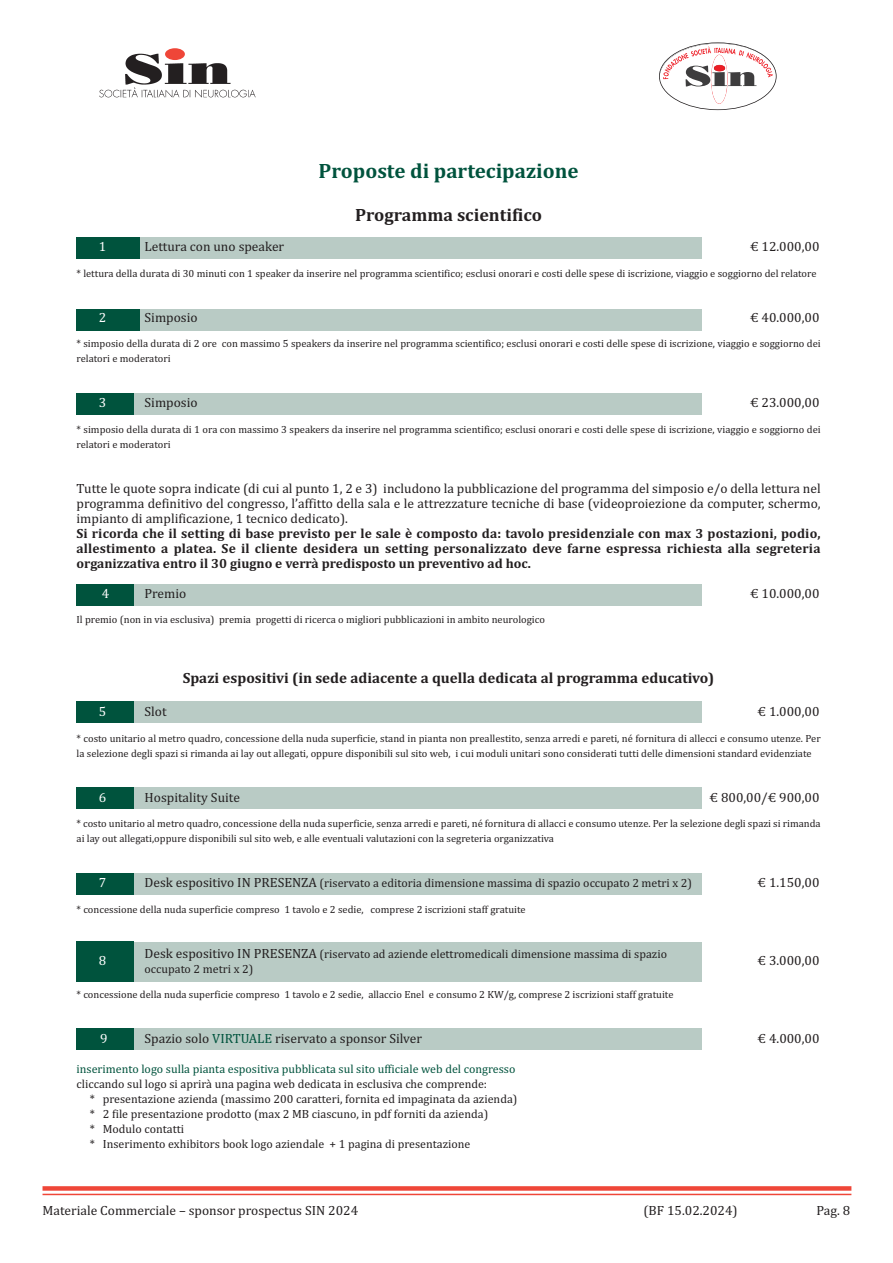
<style>
.page{position:relative;width:893px;height:1263px;background:#fff}
.page>*{position:absolute;margin:0;border:0;box-sizing:border-box;transform-origin:0 0}
.t1{font:700 21px "Cambria";color:#00533d}
.t2{font:700 18px "Cambria";color:#231f20}
.t3{font:700 15px "Cambria";color:#231f20}
.t4{font:13.5px/15px "Cambria";color:#231f20;text-align:justify}
.t5{font:700 13.5px/15px "Cambria";color:#231f20;text-align:justify}
.t6{font:13.5px "Cambria";color:#fff}
.t7{font:12px/15px "Cambria";color:#231f20}
.t8{font:12px "Cambria";color:#00533d}
.t9{font:10.5px/15px "Cambria";color:#231f20}
.s1{font-size:13.5px}
.s2{color:#00533d}
</style>
<div class="page">
<div style="left:77px;top:1028px;width:625px;height:22px;background:#b9cbc5"></div>
<div style="left:77px;top:1028px;width:57px;height:22px;background:#00533d"></div>
<div style="left:77px;top:942px;width:625px;height:39px;background:#b9cbc5"></div>
<div style="left:77px;top:942px;width:57px;height:40px;background:#00533d"></div>
<div style="left:77px;top:873px;width:625px;height:22px;background:#b9cbc5"></div>
<div style="left:77px;top:873px;width:57px;height:22px;background:#00533d"></div>
<div style="left:77px;top:787px;width:625px;height:22px;background:#b9cbc5"></div>
<div style="left:77px;top:787px;width:57px;height:22px;background:#00533d"></div>
<div style="left:77px;top:701px;width:625px;height:22px;background:#b9cbc5"></div>
<div style="left:77px;top:701px;width:57px;height:22px;background:#00533d"></div>
<div style="left:77px;top:584px;width:625px;height:22px;background:#b9cbc5"></div>
<div style="left:77px;top:584px;width:57px;height:22px;background:#00533d"></div>
<div style="left:77px;top:393px;width:625px;height:22px;background:#b9cbc5"></div>
<div style="left:77px;top:393px;width:57px;height:22px;background:#00533d"></div>
<div style="left:77px;top:309px;width:625px;height:21px;background:#b9cbc5"></div>
<div style="left:77px;top:309px;width:63px;height:21px;background:#00533d"></div>
<div style="left:77px;top:237px;width:625px;height:21px;background:#b9cbc5"></div>
<div style="left:77px;top:237px;width:63px;height:21px;background:#00533d"></div>
<img style="left:99px;top:53px;width:157px;height:45px">
<div style="left:165px;top:48px;width:20px;height:12px;background:#ef4638;border-radius:50%"></div>
<svg style="left:660px;top:43px;width:114px;height:66px"></svg>
<div style="left:659px;top:42px;width:118px;height:68px;border:2px solid #231f20;border-radius:50%"></div>
<div style="left:43px;top:1186px;width:808px;height:5px;background:#ef4638"></div>
<hr style="left:43px;top:1194px;width:808px;height:1px;background:#ef4638">
<h1 class="t1" style="left:319px;top:163px;width:261px">Proposte di partecipazione</h1>
<h2 class="t2" style="left:355px;top:209px;width:189px">Programma scientifico</h2>
<p class="t6" style="left:99px;top:242px;width:9px">1</p>
<p class="t4" style="left:145px;top:240px;width:141px">Lettura con uno speaker</p>
<p class="t4" style="left:750px;top:240px;width:71px">€ 12.000,00</p>
<p class="t9" style="left:77px;top:267px;width:741px">* lettura della durata di 30 minuti con 1 speaker da inserire nel programma scientifico; esclusi onorari e costi delle spese di iscrizione, viaggio e soggiorno del relatore</p>
<p class="t6" style="left:99px;top:312px;width:9px">2</p>
<p class="t4" style="left:145px;top:311px;width:55px">Simposio</p>
<p class="t4" style="left:750px;top:311px;width:71px">€ 40.000,00</p>
<p class="t9" style="left:77px;top:337px;width:746px">* simposio della durata di 2 ore con massimo 5 speakers da inserire nel programma scientifico; esclusi onorari e costi delle spese di iscrizione, viaggio e soggiorno dei relatori e moderatori</p>
<p class="t6" style="left:99px;top:398px;width:9px">3</p>
<p class="t4" style="left:145px;top:396px;width:55px">Simposio</p>
<p class="t4" style="left:750px;top:396px;width:71px">€ 23.000,00</p>
<p class="t9" style="left:77px;top:423px;width:746px">* simposio della durata di 1 ora con massimo 3 speakers da inserire nel programma scientifico; esclusi onorari e costi delle spese di iscrizione, viaggio e soggiorno dei relatori e moderatori</p>
<p class="t4" style="left:77px;top:482px;width:746px">Tutte le quote sopra indicate (di cui al punto 1, 2 e 3) includono la pubblicazione del programma del simposio e/o della lettura nel programma definitivo del congresso, l’affitto della sala e le attrezzature tecniche di base (videoproiezione da computer, schermo, impianto di amplificazione, 1 tecnico dedicato).</p>
<p class="t5" style="left:77px;top:527px;width:745px">Si ricorda che il setting di base previsto per le sale è composto da: tavolo presidenziale con max 3 postazioni, podio, allestimento a platea. Se il cliente desidera un setting personalizzato deve farne espressa richiesta alla segreteria organizzativa entro il 30 giugno e verrà predisposto un preventivo ad hoc.</p>
<p class="t6" style="left:102px;top:588px;width:9px">4</p>
<p class="t4" style="left:145px;top:587px;width:43px">Premio</p>
<p class="t4" style="left:750px;top:587px;width:71px">€ 10.000,00</p>
<p class="t9" style="left:77px;top:613px;width:470px">Il premio (non in via esclusiva) premia progetti di ricerca o migliori pubblicazioni in ambito neurologico</p>
<h3 class="t3" style="left:183px;top:673px;width:533px">Spazi espositivi (in sede adiacente a quella dedicata al programma educativo)</h3>
<p class="t6" style="left:99px;top:707px;width:9px">5</p>
<p class="t4" style="left:145px;top:705px;width:24px">Slot</p>
<p class="t4" style="left:758px;top:705px;width:63px">€ 1.000,00</p>
<p class="t9" style="left:77px;top:732px;width:746px">* costo unitario al metro quadro, concessione della nuda superficie, stand in pianta non preallestito, senza arredi e pareti, né fornitura di allecci e consumo utenze. Per la selezione degli spazi si rimanda ai lay out allegati, oppure disponibili sul sito web, i cui moduli unitari sono considerati tutti delle dimensioni standard evidenziate</p>
<p class="t6" style="left:99px;top:792px;width:9px">6</p>
<p class="t4" style="left:145px;top:791px;width:97px">Hospitality Suite</p>
<p class="t4" style="left:710px;top:791px;width:111px">€ 800,00/€ 900,00</p>
<p class="t9" style="left:77px;top:817px;width:746px">* costo unitario al metro quadro, concessione della nuda superficie, senza arredi e pareti, né fornitura di allacci e consumo utenze. Per la selezione degli spazi si rimanda ai lay out allegati,oppure disponibili sul sito web, e alle eventuali valutazioni con la segreteria organizzativa</p>
<p class="t6" style="left:99px;top:878px;width:9px">7</p>
<p class="t7" style="left:145px;top:877px;width:549px"><span class="s1">Desk espositivo IN PRESENZA</span> (riservato a editoria dimensione massima di spazio occupato 2 metri x 2)</p>
<p class="t4" style="left:758px;top:876px;width:63px">€ 1.150,00</p>
<p class="t9" style="left:77px;top:903px;width:451px">* concessione della nuda superficie compreso 1 tavolo e 2 sedie, comprese 2 iscrizioni staff gratuite</p>
<p class="t7" style="left:145px;top:947px;width:524px"><span class="s1">Desk espositivo IN PRESENZA</span> (riservato ad aziende elettromedicali dimensione massima di spazio</p>
<p class="t6" style="left:99px;top:956px;width:9px">8</p>
<p class="t4" style="left:758px;top:954px;width:63px">€ 3.000,00</p>
<p class="t7" style="left:145px;top:962px;width:110px">occupato 2 metri x 2)</p>
<p class="t9" style="left:77px;top:988px;width:598px">* concessione della nuda superficie compreso 1 tavolo e 2 sedie, allaccio Enel e consumo 2 KW/g, comprese 2 iscrizioni staff gratuite</p>
<p class="t6" style="left:100px;top:1034px;width:9px">9</p>
<p class="t4" style="left:145px;top:1032px;width:279px">Spazio solo <span class="s2">VIRTUALE</span> riservato a sponsor Silver</p>
<p class="t4" style="left:758px;top:1032px;width:63px">€ 4.000,00</p>
<p class="t8" style="left:77px;top:1065px;width:440px">inserimento logo sulla pianta espositiva pubblicata sul sito ufficiale web del congresso</p>
<p class="t7" style="left:90px;top:1078px;width:429px;text-indent:-13px">cliccando sul logo si aprirà una pagina web dedicata in esclusiva che comprende:<br>* presentazione azienda (massimo 200 caratteri, fornita ed impaginata da azienda) * 2 file presentazione prodotto (max 2 MB ciascuno, in pdf forniti da azienda)<br>* Modulo contatti<br>* Inserimento exhibitors book logo aziendale + 1 pagina di presentazione</p>
<p class="t4" style="left:43px;top:1204px;width:317px">Materiale Commerciale – sponsor prospectus SIN 2024</p>
<p class="t4" style="left:643px;top:1204px;width:96px">(BF 15.02.2024)</p>
<p class="t4" style="left:816px;top:1204px;width:35px">Pag. 8</p>
</div>
